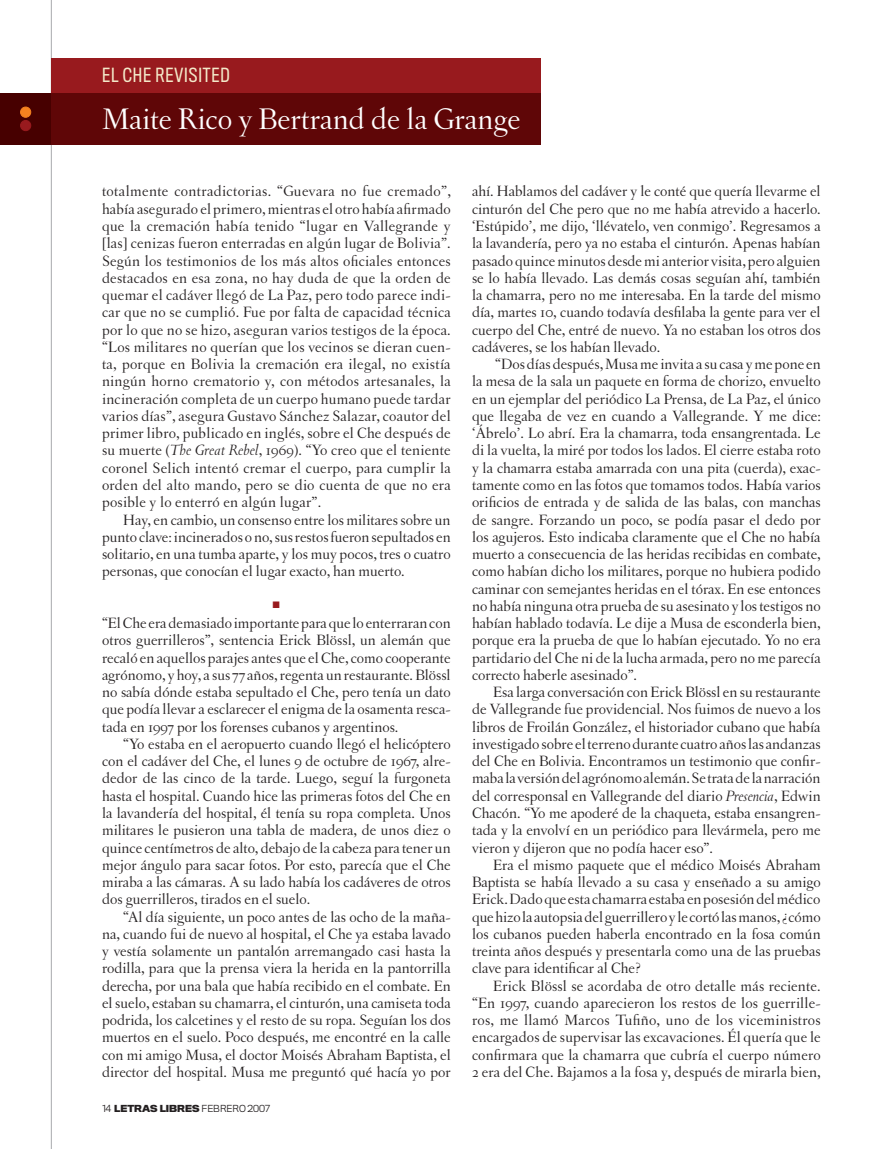
<style>
.page{position:relative;width:893px;height:1149px;background:#fff}
.page>*{position:absolute;margin:0;border:0;box-sizing:border-box;transform-origin:0 0}
.t1{font:31.5px "Letras Oldstyle";color:#fff}
.t2{font:18px "Titling Gothic FB Cond";letter-spacing:.05em;color:#f3e9c9}
.t3{font:15.75px/17.2px "Letras Oldstyle";color:#231f20;text-align:justify}
.t4{font:300 9px "Titling Gothic FB Normal";color:#231f20}
.t5{font:9px "Monotype Sorts";color:#981a1e}
.s1{font-style:italic}
.s2{font-weight:700}
</style>
<div class="page">
<hr style="left:51px;top:0;width:1px;height:1148px;background:#a8a9ad">
<div style="left:51px;top:58px;width:490px;height:35px;background:#981a1e"></div>
<div style="left:0;top:93px;width:51px;height:52px;background:#470000"></div>
<div style="left:51px;top:93px;width:490px;height:52px;background:#5f0607"></div>
<div style="left:21px;top:107px;width:10px;height:10px;background:#f58220;border-radius:50%"></div>
<div style="left:20px;top:107px;width:11px;height:10px;border:1px solid #f58220;border-radius:50%"></div>
<div style="left:21px;top:120px;width:10px;height:11px;background:#981a1e;border-radius:50%"></div>
<div style="left:20px;top:120px;width:11px;height:11px;border:1px solid #981a1e;border-radius:50%"></div>
<p class="t2" style="left:102px;top:65px;width:129px">EL CHE REVISITED</p>
<h1 class="t1" style="left:102px;top:101px;width:420px">Maite Rico y Bertrand de la Grange</h1>
<p class="t3" style="left:102px;top:183px;width:350px">totalmente contradictorias. “Guevara no fue cremado”, había asegurado el primero, mientras el otro había afirmado que la cremación había tenido “lugar en Vallegrande y [las] cenizas fueron enterradas en algún lugar de Bolivia”.<br>Según los testimonios de los más altos oficiales entonces destacados en esa zona, no hay duda de que la orden de quemar el cadáver llegó de La Paz, pero todo parece indi&shy;car que no se cumplió. Fue por falta de capacidad técnica por lo que no se hizo, aseguran varios testigos de la época. “Los militares no querían que los vecinos se dieran cuen&shy;ta, porque en Bolivia la cremación era ilegal, no existía ningún horno crematorio y, con métodos artesanales, la incineración completa de un cuerpo humano puede tardar varios días”, asegura Gustavo Sánchez Salazar, coautor del primer libro, publicado en inglés, sobre el Che después de su muerte (<span class="s1">The Great Rebel</span>, 1969). “Yo creo que el teniente coronel Selich intentó cremar el cuerpo, para cumplir la orden del alto mando, pero se dio cuenta de que no era posible y lo enterró en algún lugar”.</p>
<p class="t3" style="left:102px;top:510px;width:350px;text-indent:21px">Hay, en cambio, un consenso entre los militares sobre un punto clave: incinerados o no, sus restos fueron sepultados en solitario, en una tumba aparte, y los muy pocos, tres o cuatro personas, que conocían el lugar exacto, han muerto.</p>
<p class="t5" style="left:273px;top:600px;width:8px">n</p>
<p class="t3" style="left:102px;top:614px;width:350px">“El Che era demasiado importante para que lo enterraran con otros guerrilleros”, sentencia Erick Blössl, un alemán que recaló en aquellos parajes antes que el Che, como cooperante agrónomo, y hoy, a sus 77 años, regenta un restaurante. Blössl no sabía dónde estaba sepultado el Che, pero tenía un dato que podía llevar a esclarecer el enigma de la osamenta resca&shy;tada en 1997 por los forenses cubanos y argentinos.</p>
<p class="t3" style="left:102px;top:735px;width:350px;text-indent:21px">“Yo estaba en el aeropuerto cuando llegó el helicóptero con el cadáver del Che, el lunes 9 de octubre de 1967, alre&shy;dedor de las cinco de la tarde. Luego, seguí la furgoneta hasta el hospital. Cuando hice las primeras fotos del Che en la lavandería del hospital, él tenía su ropa completa. Unos militares le pusieron una tabla de madera, de unos diez o quince centímetros de alto, debajo de la cabeza para tener un mejor ángulo para sacar fotos. Por esto, parecía que el Che miraba a las cámaras. A su lado había los cadáveres de otros dos guerrilleros, tirados en el suelo.</p>
<p class="t3" style="left:102px;top:907px;width:350px;text-indent:21px">“Al día siguiente, un poco antes de las ocho de la maña&shy;na, cuando fui de nuevo al hospital, el Che ya estaba lavado y vestía solamente un pantalón arremangado casi hasta la rodilla, para que la prensa viera la herida en la pantorrilla derecha, por una bala que había recibido en el combate. En el suelo, estaban su chamarra, el cinturón, una camiseta toda podrida, los calcetines y el resto de su ropa. Seguían los dos muertos en el suelo. Poco después, me encontré en la calle con mi amigo Musa, el doctor Moisés Abraham Baptista, el director del hospital. Musa me preguntó qué hacía yo por</p>
<p class="t4" style="left:102px;top:1102px;width:170px">14 <span class="s2">LETRAS LIBRES</span> FEBRERO 2007</p>
<p class="t3" style="left:472px;top:183px;width:350px">ahí. Hablamos del cadáver y le conté que quería llevarme el cinturón del Che pero que no me había atrevido a hacerlo. ‘Estúpido’, me dijo, ‘llévatelo, ven conmigo’. Regresamos a la lavandería, pero ya no estaba el cinturón. Apenas habían pasado quince minutos desde mi anterior visita, pero alguien se lo había llevado. Las demás cosas seguían ahí, también la chamarra, pero no me interesaba. En la tarde del mismo día, martes 10, cuando todavía desfilaba la gente para ver el cuerpo del Che, entré de nuevo. Ya no estaban los otros dos cadáveres, se los habían llevado.</p>
<p class="t3" style="left:472px;top:355px;width:350px;text-indent:23px">“Dos días después, Musa me invita a su casa y me pone en la mesa de la sala un paquete en forma de chorizo, envuelto en un ejemplar del periódico La Prensa, de La Paz, el único que llegaba de vez en cuando a Vallegrande. Y me dice: ‘Ábrelo’. Lo abrí. Era la chamarra, toda ensangrentada. Le di la vuelta, la miré por todos los lados. El cierre estaba roto y la chamarra estaba amarrada con una pita (cuerda), exac&shy;tamente como en las fotos que tomamos todos. Había varios orificios de entrada y de salida de las balas, con manchas de sangre. Forzando un poco, se podía pasar el dedo por los agujeros. Esto indicaba claramente que el Che no había muerto a consecuencia de las heridas recibidas en combate, como habían dicho los militares, porque no hubiera podido caminar con semejantes heridas en el tórax. En ese entonces no había ninguna otra prueba de su asesinato y los testigos no habían hablado todavía. Le dije a Musa de esconderla bien, porque era la prueba de que lo habían ejecutado. Yo no era partidario del Che ni de la lucha armada, pero no me parecía correcto haberle asesinado”.</p>
<p class="t3" style="left:472px;top:683px;width:350px;text-indent:21px">Esa larga conversación con Erick Blössl en su restaurante de Vallegrande fue providencial. Nos fuimos de nuevo a los libros de Froilán González, el historiador cubano que había investigado sobre el terreno durante cuatro años las andanzas del Che en Bolivia. Encontramos un testimonio que confir&shy;maba la versión del agrónomo alemán. Se trata de la narración del corresponsal en Vallegrande del diario <span class="s1">Presencia</span>, Edwin Chacón. “Yo me apoderé de la chaqueta, estaba ensangren&shy;tada y la envolví en un periódico para llevármela, pero me vieron y dijeron que no podía hacer eso”.</p>
<p class="t3" style="left:472px;top:855px;width:350px;text-indent:21px">Era el mismo paquete que el médico Moisés Abraham Baptista se había llevado a su casa y enseñado a su amigo Erick. Dado que esta chamarra estaba en posesión del médico que hizo la autopsia del guerrillero y le cortó las manos, ¿cómo los cubanos pueden haberla encontrado en la fosa común treinta años después y presentarla como una de las pruebas clave para identificar al Che?</p>
<p class="t3" style="left:472px;top:976px;width:350px;text-indent:21px">Erick Blössl se acordaba de otro detalle más reciente. “En 1997, cuando aparecieron los restos de los guerrille&shy;ros, me llamó Marcos Tufiño, uno de los viceministros encargados de supervisar las excavaciones. Él quería que le confirmara que la chamarra que cubría el cuerpo número 2 era del Che. Bajamos a la fosa y, después de mirarla bien,</p>
</div>
